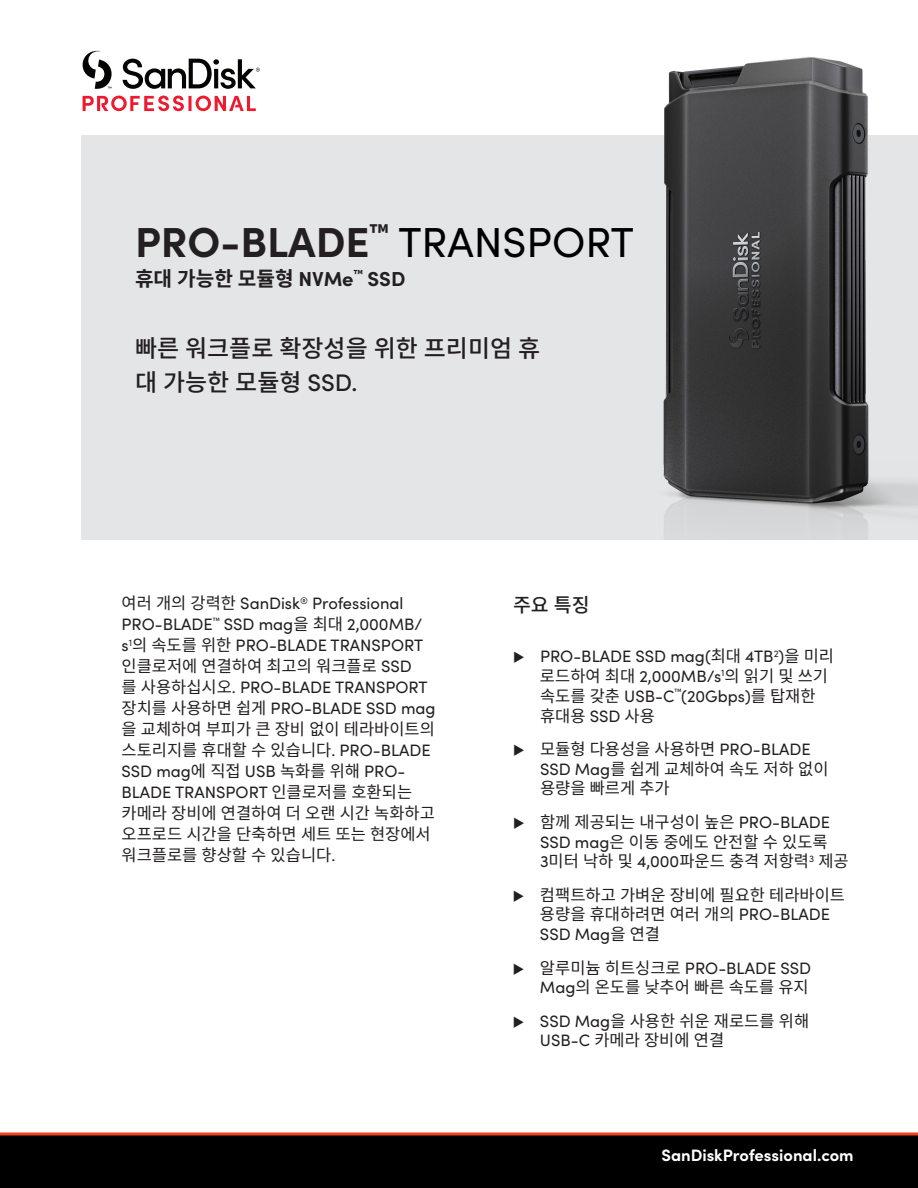
<style>
.page{position:relative;width:918px;height:1188px;background:#fff}
.page>*{position:absolute;margin:0;border:0;box-sizing:border-box;transform-origin:0 0}
.t1{font:700 42px "Sofia Pro";color:#231f20}
.t2{font:500 24px/34.5px "Noto Sans CJ Kkr";color:#231f20}
.t3{font:700 20.25px "Noto Sans CJ Kkr";color:#231f20}
.t4{font:500 19.5px "Noto Sans CJ Kkr";color:#231f20}
.t5{font:16.5px/19.8px "Noto Sans CJ Kkr";color:#231f20}
.t6{font:16.5px/21px "Sofia Pro";color:#231f20}
.t7{font:700 16.5px "Sofia Pro";color:#fff}
.s1{font-weight:400;color:#000001}
.s2{font-family:"Sofia Pro"}
.s3{font-family:"Noto Sans CJ Kkr"}
</style>
<div class="page">
<div style="left:81px;top:135px;width:836px;height:405px;background:#e4e5e7"></div>
<svg style="left:83px;top:51px;width:177px;height:38px"></svg>
<svg style="left:188px;top:96px;width:4px;height:15px"></svg>
<svg style="left:83px;top:96px;width:101px;height:15px"></svg>
<svg style="left:196px;top:96px;width:60px;height:15px"></svg>
<svg style="left:0;top:1132px;width:918px;height:56px;background:#0f0505"></svg>
<img style="left:663px;top:57px;width:255px;height:483px">
<h1 class="t1" style="left:135px;top:210px;width:501px">PRO-BLADE<sup>™</sup> <span class="s1">TRANSPORT</span></h1>
<p class="t3" style="left:135px;top:267px;width:272px">휴대 가능한 모듈형 <span class="s2">NVMe</span><sup>™</sup> <span class="s2">SSD</span></p>
<h2 class="t2" style="left:135px;top:331px;width:407px">빠른 워크플로 확장성을 위한 프리미엄 휴 대 가능한 모듈형 <span class="s2">SSD.</span></h2>
<p class="t6" style="left:122px;top:592px;width:303px"><span class="s3">여러 개의 강력한</span> SanDisk<sup>®</sup> Professional<br>PRO-BLADE<sup>™</sup> SSD mag<span class="s3">을 최대</span> 2,000MB/ s<sup>1</sup><span class="s3">의 속도를 위한</span> PRO-BLADE TRANSPORT</p>
<p class="t5" style="left:122px;top:657px;width:292px">인클로저에 연결하여 최고의 워크플로 <span class="s2">SSD</span></p>
<p class="t6" style="left:122px;top:676px;width:316px"><span class="s3">를 사용하십시오</span>. PRO-BLADE TRANSPORT <span class="s3">장치를 사용하면 쉽게</span> PRO-BLADE SSD mag</p>
<p class="t5" style="left:122px;top:719px;width:315px;line-height:21px">을 교체하여 부피가 큰 장비 없이 테라바이트의 스토리지를 휴대할 수 있습니다<span class="s2">. PRO-BLADE</span></p>
<p class="t6" style="left:122px;top:760px;width:292px">SSD mag<span class="s3">에 직접</span> USB <span class="s3">녹화를 위해</span> PRO-<br>BLADE TRANSPORT <span class="s3">인클로저를 호환되는</span></p>
<p class="t5" style="left:122px;top:803px;width:315px;line-height:21px">카메라 장비에 연결하여 더 오랜 시간 녹화하고 오프로드 시간을 단축하면 세트 또는 현장에서 워크플로를 향상할 수 있습니다<span class="s2">.</span></p>
<p class="t4" style="left:513px;top:593px;width:78px">주요 특징</p>
<p class="t6" style="left:513px;top:645px;width:323px">◆ PRO-BLADE SSD mag(<span class="s3">최대</span> 4TB<sup>2</sup>)<span class="s3">을 미리</span></p>
<p class="t5" style="left:540px;top:666px;width:290px">로드하여 최대 <span class="s2">2,000MB/s</span><sup>1</sup>의 읽기 및 쓰기</p>
<p class="t6" style="left:540px;top:685px;width:277px"><span class="s3">속도를 갖춘</span> USB-C<sup>™</sup>(20Gbps)<span class="s3">를 탑재한</span></p>
<p class="t5" style="left:540px;top:706px;width:117px">휴대용 <span class="s2">SSD</span> 사용</p>
<p class="t5" style="left:540px;top:739px;width:290px;text-indent:-27px">◆ 모듈형 다용성을 사용하면 <span class="s2">PRO-BLADE<br>SSD Mag</span>를 쉽게 교체하여 속도 저하 없이 용량을 빠르게 추가</p>
<p class="t5" style="left:540px;top:812px;width:310px;text-indent:-27px">◆ 함께 제공되는 내구성이 높은 <span class="s2">PRO-BLADE<br>SSD mag</span>은 이동 중에도 안전할 수 있도록<br><span class="s2">3</span>미터 낙하 및 <span class="s2">4,000</span>파운드 충격 저항력<sup>3</sup> 제공</p>
<p class="t5" style="left:540px;top:885px;width:307px;text-indent:-27px">◆ 컴팩트하고 가벼운 장비에 필요한 테라바이트 용량을 휴대하려면 여러 개의 <span class="s2">PRO-BLADE</span></p>
<p class="t6" style="left:540px;top:923px;width:122px">SSD Mag<span class="s3">을 연결</span></p>
<p class="t6" style="left:513px;top:956px;width:300px">◆ <span class="s3">알루미늄 히트싱크로</span> PRO-BLADE SSD</p>
<p class="t5" style="left:540px;top:978px;width:270px"><span class="s2">Mag</span>의 온도를 낮추어 빠른 속도를 유지</p>
<p class="t5" style="left:540px;top:1011px;width:271px;text-indent:-27px">◆ <span class="s2">SSD Mag</span>을 사용한 쉬운 재로드를 위해<br><span class="s2">USB-C</span> 카메라 장비에 연결</p>
<p class="t7" style="left:662px;top:1143px;width:194px">SanDiskProfessional.com</p>
</div>
